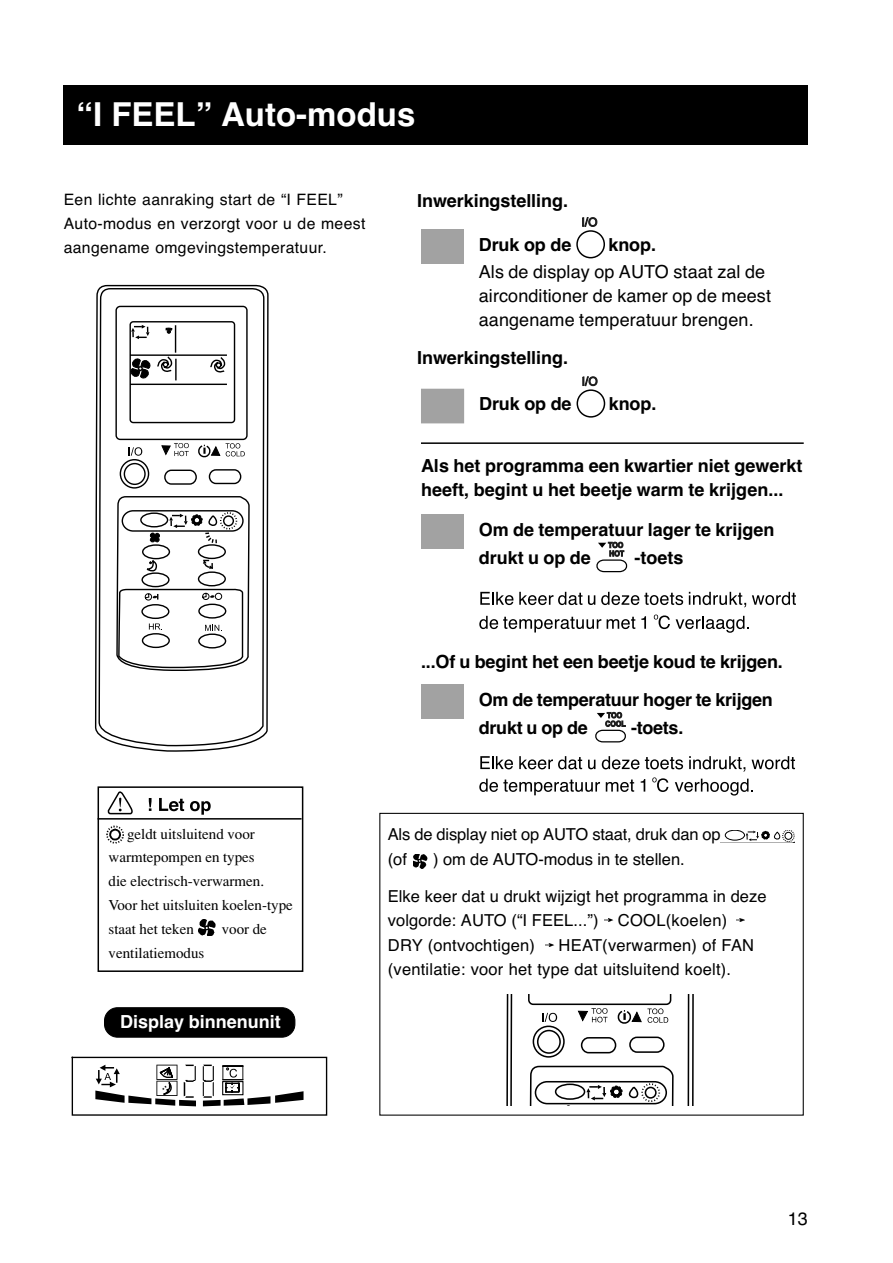
<style>
.page{position:relative;width:893px;height:1263px;background:#fff}
.page>*{position:absolute;margin:0;border:0;box-sizing:border-box;transform-origin:0 0}
.t1{font:700 33px "Helvetica";color:#fff}
.t2{font:700 18px/28.5px "Helvetica";letter-spacing:-.005em;color:#000}
.t3{font:18px/24px "Helvetica";letter-spacing:.005em;color:#000}
.t4{font:700 18px "Helvetica";color:#fff}
.t5{font:16.5px/24.8px "Helvetica";letter-spacing:.005em;color:#000}
.t6{font:15.75px/24px "Helvetica";letter-spacing:.02em;color:#000}
.t7{font:15px/23.9px "Times";color:#000}
</style>
<div class="page">
<div style="left:64px;top:85px;width:744px;height:59px;background:#000"></div>
<svg style="left:269px;top:1007px;width:27px;height:31px"></svg>
<svg style="left:506px;top:994px;width:188px;height:112px"></svg>
<div style="left:612px;top:1088px;width:8px;height:8px;border:2px solid #000;border-radius:50%"></div>
<div style="left:421px;top:229px;width:43px;height:34px;background:#a2a2a2"></div>
<div style="left:421px;top:389px;width:43px;height:34px;background:#a2a2a2"></div>
<hr style="left:421px;top:442px;width:383px;height:2px;background:#000">
<div style="left:421px;top:514px;width:43px;height:34px;background:#a2a2a2"></div>
<svg style="left:480px;top:592px;width:33px;height:13px"></svg>
<svg style="left:519px;top:592px;width:63px;height:13px"></svg>
<svg style="left:588px;top:595px;width:7px;height:10px"></svg>
<svg style="left:601px;top:592px;width:82px;height:13px"></svg>
<svg style="left:689px;top:592px;width:57px;height:15px"></svg>
<svg style="left:752px;top:592px;width:44px;height:13px"></svg>
<svg style="left:479px;top:616px;width:122px;height:16px"></svg>
<svg style="left:607px;top:617px;width:28px;height:12px"></svg>
<svg style="left:641px;top:616px;width:5px;height:13px"></svg>
<svg style="left:654px;top:614px;width:16px;height:15px"></svg>
<svg style="left:676px;top:616px;width:73px;height:17px"></svg>
<div style="left:421px;top:684px;width:43px;height:34px;background:#a2a2a2"></div>
<svg style="left:480px;top:756px;width:33px;height:13px"></svg>
<svg style="left:519px;top:756px;width:63px;height:13px"></svg>
<svg style="left:588px;top:760px;width:7px;height:9px"></svg>
<svg style="left:602px;top:756px;width:37px;height:13px"></svg>
<svg style="left:645px;top:757px;width:38px;height:12px"></svg>
<svg style="left:689px;top:756px;width:56px;height:16px"></svg>
<svg style="left:752px;top:756px;width:43px;height:13px"></svg>
<svg style="left:479px;top:779px;width:121px;height:16px"></svg>
<svg style="left:606px;top:779px;width:28px;height:13px"></svg>
<svg style="left:641px;top:779px;width:4px;height:12px"></svg>
<svg style="left:675px;top:779px;width:78px;height:16px"></svg>
<div style="left:379px;top:813px;width:425px;height:303px;border:1px solid #000"></div>
<img style="left:605px;top:918px;width:9px;height:4px">
<img style="left:736px;top:918px;width:9px;height:4px">
<img style="left:545px;top:943px;width:10px;height:4px">
<svg style="left:596px;top:541px;width:32px;height:32px"></svg>
<svg style="left:595px;top:712px;width:31px;height:31px"></svg>
<svg style="left:94px;top:284px;width:175px;height:811px"></svg>
<svg style="left:202px;top:592px;width:21px;height:8px"></svg>
<svg style="left:144px;top:593px;width:14px;height:8px"></svg>
<svg style="left:149px;top:623px;width:13px;height:7px"></svg>
<svg style="left:205px;top:625px;width:17px;height:6px"></svg>
<svg style="left:115px;top:305px;width:133px;height:269px"></svg>
<div style="left:193px;top:517px;width:8px;height:7px;border:1px solid #000;border-radius:50%"></div>
<svg style="left:724px;top:830px;width:71px;height:12px"></svg>
<div style="left:576px;top:230px;width:29px;height:28px;border:1px solid #000;border-radius:50%"></div>
<svg style="left:582px;top:217px;width:16px;height:10px"></svg>
<div style="left:98px;top:786px;width:205px;height:186px;border:2px solid #000"></div>
<hr style="left:98px;top:818px;width:204px;height:1px;background:#000">
<img style="left:199px;top:920px;width:21px;height:16px">
<img style="left:105px;top:821px;width:19px;height:23px">
<img style="left:413px;top:854px;width:15px;height:14px">
<div style="left:72px;top:1057px;width:255px;height:59px;border:1px solid #000"></div>
<svg style="left:95px;top:1064px;width:101px;height:42px"></svg>
<svg style="left:203px;top:1064px;width:101px;height:42px"></svg>
<div style="left:577px;top:389px;width:28px;height:29px;border:1px solid #000;border-radius:50%"></div>
<svg style="left:582px;top:376px;width:16px;height:10px"></svg>
<svg style="left:652px;top:777px;width:16px;height:15px"></svg>
<svg style="left:149px;top:798px;width:3px;height:13px"></svg>
<svg style="left:159px;top:798px;width:25px;height:13px"></svg>
<svg style="left:190px;top:801px;width:21px;height:14px"></svg>
<svg style="left:107px;top:791px;width:26px;height:24px"></svg>
<h1 class="t1" style="left:77px;top:102px;width:340px">“I FEEL” Auto-modus</h1>
<p class="t6" style="left:64px;top:189px;width:303px">Een lichte aanraking start de “I FEEL”<br>Auto-modus en verzorgt voor u de meest aangename omgevingstemperatuur.</p>
<p class="t2" style="left:417px;top:188px;width:152px">Inwerkingstelling.</p>
<p class="t2" style="left:479px;top:232px;width:94px">Druk op de</p>
<p class="t2" style="left:608px;top:232px;width:49px">knop.</p>
<p class="t3" style="left:479px;top:261px;width:294px">Als de display op AUTO staat zal de airconditioner de kamer op de meest aangename temperatuur brengen.</p>
<p class="t2" style="left:417px;top:345px;width:152px">Inwerkingstelling.</p>
<p class="t2" style="left:479px;top:391px;width:94px">Druk op de</p>
<p class="t2" style="left:609px;top:391px;width:49px">knop.</p>
<p class="t2" style="left:421px;top:455px;width:383px;line-height:24px">Als het programma een kwartier niet gewerkt heeft, begint u het beetje warm te krijgen...</p>
<p class="t2" style="left:479px;top:517px;width:297px">Om de temperatuur lager te krijgen drukt u op de</p>
<p class="t2" style="left:634px;top:545px;width:50px">-toets</p>
<p class="t2" style="left:421px;top:649px;width:363px">...Of u begint het een beetje koud te krijgen.</p>
<p class="t7" style="left:109px;top:823px;width:186px;text-indent:19px">geldt uitsluitend voor warmtepompen en types<br>die electrisch-verwarmen.<br>Voor het uitsluiten koelen-type staat het teken</p>
<p class="t7" style="left:222px;top:918px;width:47px">voor de</p>
<p class="t7" style="left:109px;top:942px;width:97px">ventilatiemodus</p>
<p class="t4" style="left:120px;top:1015px;width:162px">Display binnenunit</p>
<p class="t2" style="left:479px;top:687px;width:296px">Om de temperatuur hoger te krijgen drukt u op de</p>
<p class="t2" style="left:631px;top:715px;width:54px">-toets.</p>
<p class="t5" style="left:388px;top:823px;width:334px">Als de display niet op AUTO staat, druk dan op (of</p>
<p class="t5" style="left:433px;top:848px;width:253px">) om de AUTO-modus in te stellen.</p>
<p class="t5" style="left:388px;top:885px;width:380px;line-height:24px">Elke keer dat u drukt wijzigt het programma in deze volgorde: AUTO (“I FEEL...”)</p>
<p class="t5" style="left:388px;top:959px;width:345px">(ventilatie: voor het type dat uitsluitend koelt).</p>
<p class="t5" style="left:618px;top:910px;width:111px">COOL(koelen)</p>
<p class="t5" style="left:388px;top:934px;width:149px">DRY (ontvochtigen)</p>
<p class="t5" style="left:559px;top:934px;width:197px">HEAT(verwarmen) of FAN</p>
<p class="t3" style="left:788px;top:1208px;width:22px">13</p>
</div>
